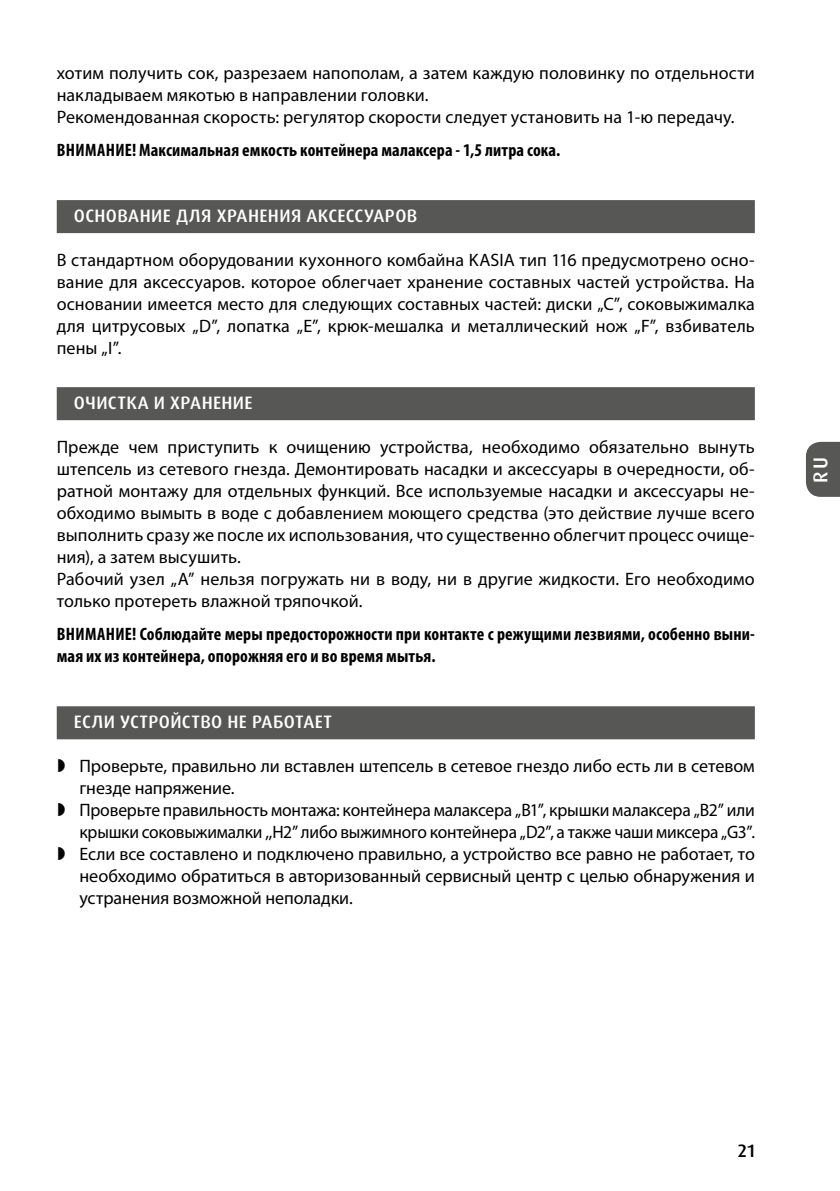
<style>
.page{position:relative;width:840px;height:1191px;background:#fff}
.page>*{position:absolute;margin:0;border:0;box-sizing:border-box;transform-origin:0 0}
.t1{font:500 20px "Dax Pro";color:#fff}
.t2{font:18px/22px "Myriad Pro";color:#000}
.t3{font:700 condensed 18px/22px "Myriad Pro";letter-spacing:.005em;color:#000}
.t4{font:500 18px "Dax Pro";letter-spacing:.025em;color:#fff}
.t5{font:500 18px "Dax Pro";color:#000}
</style>
<div class="page">
<div style="left:806px;top:442px;width:33px;height:55px;background:#575756"></div>
<div style="left:57px;top:200px;width:697px;height:33px;background:#575756"></div>
<div style="left:57px;top:387px;width:697px;height:33px;background:#575756"></div>
<div style="left:57px;top:706px;width:697px;height:33px;background:#575756"></div>
<p class="t2" style="left:57px;top:62px;width:699px">хотим получить сок, разрезаем напополам, а затем каждую половинку по отдельности накладываем мякотью в направлении головки.<br>Рекомендованная скорость: регулятор скорости следует установить на 1-ю передачу.</p>
<p class="t3" style="left:57px;top:139px;width:504px">ВНИМАНИЕ! Максимальная емкость контейнера малаксера - 1,5 литра сока.</p>
<p class="t4" style="left:74px;top:204px;width:344px">ОСНОВАНИЕ ДЛЯ ХРАНЕНИЯ АКСЕССУАРОВ</p>
<p class="t2" style="left:57px;top:249px;width:699px;text-align:justify">В стандартном оборудовании кухонного комбайна KASIA тип 116 предусмотрено осно&shy;вание для аксессуаров. которое облегчает хранение составных частей устройства. На основании имеется место для следующих составных частей: диски „C”, соковыжималка для цитрусовых „D”, лопатка „E”, крюк-мешалка и металлический нож „F”, взбиватель пены „I”.</p>
<p class="t4" style="left:74px;top:391px;width:180px">ОЧИСТКА И ХРАНЕНИЕ</p>
<p class="t2" style="left:57px;top:436px;width:699px">Прежде чем приступить к очищению устройства, необходимо обязательно вынуть штепсель из сетевого гнезда. Демонтировать насадки и аксессуары в очередности, об&shy;ратной монтажу для отдельных функций. Все используемые насадки и аксессуары не&shy;обходимо вымыть в воде с добавлением моющего средства (это действие лучше всего выполнить сразу же после их использования, что существенно облегчит процесс очище&shy;ния), а затем высушить.<br>Рабочий узел „A” нельзя погружать ни в воду, ни в другие жидкости. Его необходимо только протереть влажной тряпочкой.</p>
<p class="t3" style="left:57px;top:623px;width:699px">ВНИМАНИЕ! Соблюдайте меры предосторожности при контакте с режущими лезвиями, особенно выни&shy;мая их из контейнера, опорожняя его и во время мытья.</p>
<p class="t4" style="left:74px;top:710px;width:259px">ЕСЛИ УСТРОЙСТВО НЕ РАБОТАЕТ</p>
<p class="t2" style="left:79px;top:755px;width:676px">Проверьте, правильно ли вставлен штепсель в сетевое гнездо либо есть ли в сетевом гнезде напряжение.<br>Проверьте правильность монтажа: контейнера малаксера „B1”, крышки малаксера „B2” или крышки соковыжималки ,,H2” либо выжимного контейнера „D2”, а также чаши миксера „G3”.<br>Если все составлено и подключено правильно, а устройство все равно не работает, то необходимо обратиться в авторизованный сервисный центр с целью обнаружения и устранения возможной неполадки.</p>
<p class="t1" style="left:807px;top:483px;width:27px;rotate:-90deg">RU</p>
<p class="t5" style="left:737px;top:1139px;width:18px">21</p>
</div>
